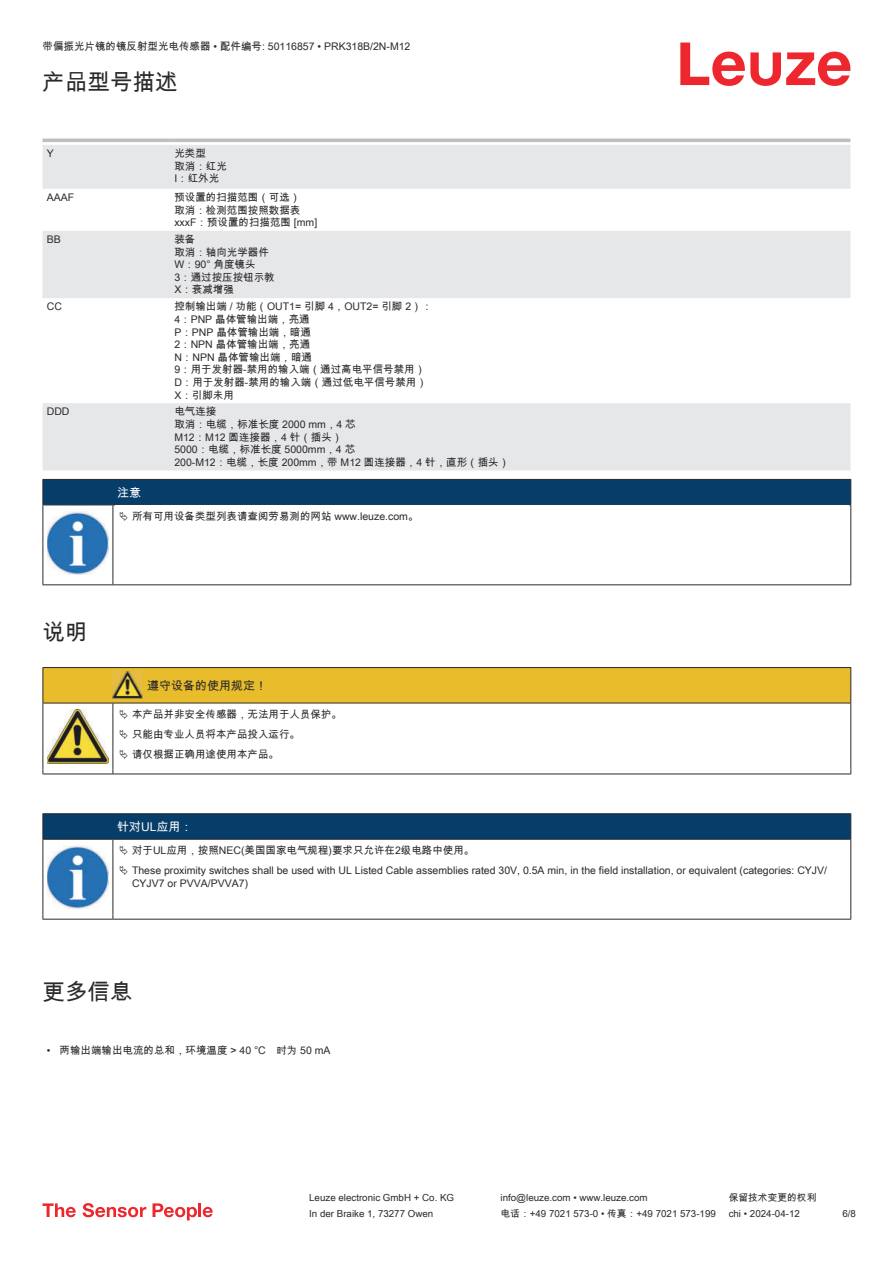
<style>
.page{position:relative;width:893px;height:1263px;background:#fff}
.page>*{position:absolute;margin:0;border:0;box-sizing:border-box;transform-origin:0 0}
.t1{font:22.5px "Arial Unicode MS";color:#2b292a}
.t2{font:12px "Arial Unicode MS";color:#2b292a}
.t3{font:12px "Arial Unicode MS";color:#fff}
.t4{font:10.5px/12.6px "Arial Unicode MS";color:#2b292a}
.t5{font:9.75px "Arial Unicode MS";color:#2b292a}
</style>
<div class="page">
<svg style="left:680px;top:43px;width:170px;height:43px"></svg>
<svg style="left:43px;top:145px;width:807px;height:325px;fill:#e6e7e9"></svg>
<hr style="left:43px;top:139px;width:127px;height:3px;background:#bdbfc1">
<hr style="left:170px;top:139px;width:680px;height:3px;background:#bdbfc1">
<svg style="left:43px;top:1203px;width:33px;height:14px"></svg>
<svg style="left:83px;top:1203px;width:63px;height:14px"></svg>
<svg style="left:153px;top:1203px;width:44px;height:17px"></svg>
<hr style="left:198px;top:1203px;width:3px;height:14px;background:#ed272d">
<svg style="left:203px;top:1207px;width:10px;height:10px"></svg>
<hr style="left:43px;top:505px;width:70px;height:1px;background:#2b292a">
<svg style="left:43px;top:479px;width:808px;height:26px"></svg>
<hr style="left:113px;top:505px;width:738px;height:1px;background:#2b292a">
<hr style="left:43px;top:505px;width:1px;height:75px;background:#2b292a">
<hr style="left:113px;top:505px;width:1px;height:75px;background:#2b292a">
<hr style="left:850px;top:505px;width:1px;height:75px;background:#2b292a">
<hr style="left:43px;top:584px;width:70px;height:1px;background:#2b292a">
<hr style="left:113px;top:584px;width:738px;height:1px;background:#2b292a">
<img style="left:47px;top:511px;width:61px;height:63px">
<hr style="left:43px;top:773px;width:70px;height:1px;background:#2b292a">
<hr style="left:113px;top:773px;width:30px;height:1px;background:#2b292a">
<hr style="left:143px;top:773px;width:708px;height:1px;background:#2b292a">
<svg style="left:44px;top:893px;width:806px;height:26px"></svg>
<hr style="left:43px;top:813px;width:70px;height:1px;background:#2b292a">
<hr style="left:113px;top:813px;width:738px;height:1px;background:#2b292a">
<hr style="left:43px;top:840px;width:1px;height:75px;background:#2b292a">
<hr style="left:113px;top:840px;width:1px;height:75px;background:#2b292a">
<hr style="left:850px;top:840px;width:1px;height:75px;background:#2b292a">
<hr style="left:43px;top:919px;width:70px;height:1px;background:#2b292a">
<hr style="left:113px;top:919px;width:738px;height:1px;background:#2b292a">
<img style="left:47px;top:893px;width:61px;height:15px">
<svg style="left:43px;top:667px;width:808px;height:106px"></svg>
<svg style="left:43px;top:814px;width:808px;height:79px"></svg>
<p class="t4" style="left:43px;top:40px;width:369px">带偏振光片镜的镜反射型光电传感器 • 配件编号: 50116857 • PRK318B/2N-M12</p>
<h1 class="t1" style="left:43px;top:66px;width:136px">产品型号描述</h1>
<p class="t4" style="left:47px;top:147px;width:9px">Y</p>
<p class="t4" style="left:174px;top:147px;width:54px">光类型<br>取消：红光<br>I：红外光</p>
<p class="t4" style="left:47px;top:191px;width:29px">AAAF</p>
<p class="t4" style="left:174px;top:191px;width:144px">预设置的扫描范围（可选）<br>取消：检测范围按照数据表xxxF：预设置的扫描范围 [mm]</p>
<p class="t4" style="left:47px;top:233px;width:16px">BB</p>
<p class="t4" style="left:174px;top:233px;width:102px">装备<br>取消：轴向光学器件<br>W：90° 角度镜头<br>3：通过按压按钮示教<br>X：衰减增强</p>
<p class="t4" style="left:47px;top:300px;width:17px">CC</p>
<p class="t4" style="left:174px;top:300px;width:259px">控制输出端 / 功能（OUT1= 引脚 4，OUT2= 引脚 2）：<br>4：PNP 晶体管输出端，亮通<br>P：PNP 晶体管输出端，暗通<br>2：NPN 晶体管输出端，亮通<br>N：NPN 晶体管输出端，暗通<br>9：用于发射器-禁用的输入端（通过高电平信号禁用）<br>D：用于发射器-禁用的输入端（通过低电平信号禁用）<br>X：引脚未用</p>
<p class="t4" style="left:47px;top:406px;width:24px">DDD</p>
<p class="t4" style="left:174px;top:405px;width:336px">电气连接<br>取消：电缆，标准长度 2000 mm，4 芯<br>M12：M12 圆连接器，4 针（插头）<br>5000：电缆，标准长度 5000mm，4 芯<br>200-M12：电缆，长度 200mm，带 M12 圆连接器，4 针，直形（插头）</p>
<p class="t3" style="left:117px;top:484px;width:25px">注意</p>
<p class="t4" style="left:132px;top:509px;width:288px">所有可用设备类型列表请查阅劳易测的网站 www.leuze.com。</p>
<h1 class="t1" style="left:43px;top:615px;width:46px">说明</h1>
<p class="t2" style="left:147px;top:677px;width:121px">遵守设备的使用规定！</p>
<p class="t4" style="left:132px;top:704px;width:211px;line-height:20.2px">本产品并非安全传感器，无法用于人员保护。只能由专业人员将本产品投入运行。<br>请仅根据正确用途使用本产品。</p>
<p class="t3" style="left:117px;top:818px;width:77px">针对UL应用：</p>
<p class="t4" style="left:132px;top:840px;width:697px;line-height:20.2px">对于UL应用，按照NEC(美国国家电气规程)要求只允许在2级电路中使用。<br>These proximity switches shall be used with UL Listed Cable assemblies rated 30V, 0.5A min, in the field installation, or equivalent (categories: CYJV/</p>
<p class="t4" style="left:132px;top:877px;width:118px">CYJV7 or PVVA/PVVA7)</p>
<h1 class="t1" style="left:43px;top:975px;width:91px">更多信息</h1>
<p class="t4" style="left:47px;top:1043px;width:285px">• 两输出端输出电流的总和，环境温度 &gt; 40 °C　时为 50 mA</p>
<p class="t5" style="left:309px;top:1191px;width:146px">Leuze electronic GmbH + Co. KG</p>
<p class="t5" style="left:501px;top:1191px;width:149px">info@leuze.com • www.leuze.com</p>
<p class="t5" style="left:729px;top:1191px;width:89px">保留技术变更的权利</p>
<p class="t5" style="left:309px;top:1206px;width:126px">In der Braike 1, 73277 Owen</p>
<p class="t5" style="left:501px;top:1206px;width:217px">电话：+49 7021 573-0 • 传真：+49 7021 573-199</p>
<p class="t5" style="left:729px;top:1206px;width:73px">chi • 2024-04-12</p>
<p class="t5" style="left:842px;top:1206px;width:15px">6/8</p>
</div>
